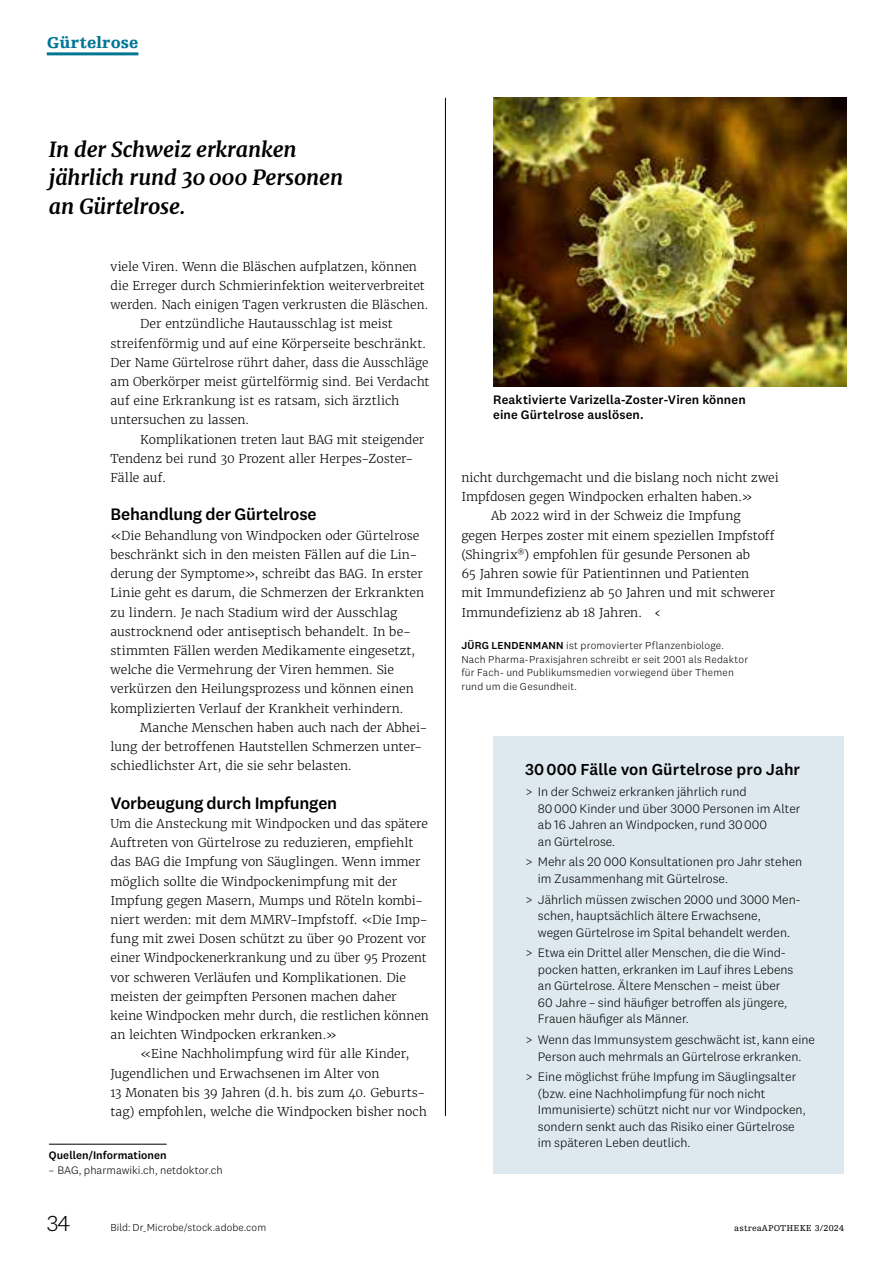
<style>
.page{position:relative;width:893px;height:1263px;background:#fff}
.page>*{position:absolute;margin:0;border:0;box-sizing:border-box;transform-origin:0 0}
.t1{font:300 22.5px "National 2";color:#000}
.t2{font:italic 700 21px/28.5px "Merriweather";letter-spacing:-.005em;color:#000}
.t3{font:500 17.25px "National 2";letter-spacing:-.015em;color:#000}
.t4{font:500 16.5px "National 2";letter-spacing:.005em;color:#000}
.t5{font:900 16.5px "Egyptienne FLT Std";letter-spacing:.005em;color:#007695}
.t6{font:300 12.75px/16.5px "National 2";color:#000}
.t7{font:500 12.75px/15px "National 2";letter-spacing:.01em;color:#000}
.t8{font:300 12.15px/19.2px "Merriweather";color:#000}
.t9{font:300 11.25px "National 2";letter-spacing:.005em;color:#000}
.t10{font:500 11.25px "National 2";letter-spacing:.005em;color:#000}
.t11{font:300 10.5px/13.5px "National 2";letter-spacing:.02em;color:#000}
.t12{font:9px "Egyptienne FLT Std";letter-spacing:.02em;color:#000}
.s1{font-weight:500}
</style>
<div class="page">
<hr style="left:47px;top:52px;width:91px;height:3px;background:#007695">
<hr style="left:445px;top:98px;width:1px;height:1018px;background:#000">
<img style="left:493px;top:98px;width:353px;height:288px">
<div style="left:493px;top:736px;width:351px;height:438px;background:#dde8ef"></div>
<hr style="left:49px;top:1144px;width:118px;height:1px;background:#000">
<h3 class="t5" style="left:47px;top:34px;width:93px">Gürtelrose</h3>
<h2 class="t2" style="left:49px;top:135px;width:296px">In der Schweiz erkranken jährlich rund 30 000 Personen an Gürtelrose.</h2>
<p class="t8" style="left:111px;top:257px;width:308px">viele Viren. Wenn die Bläschen aufplatzen, können</p>
<p class="t8" style="left:111px;top:276px;width:316px">die Erreger durch Schmierinfektion weiterverbreitet</p>
<p class="t8" style="left:111px;top:295px;width:319px">werden. Nach einigen Tagen verkrusten die Bläschen.</p>
<p class="t8" style="left:140px;top:314px;width:254px">Der entzündliche Hautausschlag ist meist</p>
<p class="t8" style="left:111px;top:334px;width:317px">streifenförmig und auf eine Körperseite beschränkt.</p>
<p class="t8" style="left:111px;top:353px;width:319px">Der Name Gürtelrose rührt daher, dass die Ausschläge</p>
<p class="t8" style="left:111px;top:372px;width:320px">am Oberkörper meist gürtelförmig sind. Bei Verdacht</p>
<p class="t8" style="left:111px;top:391px;width:290px">auf eine Erkrankung ist es ratsam, sich ärztlich</p>
<p class="t8" style="left:111px;top:410px;width:140px">untersuchen zu lassen.</p>
<p class="t8" style="left:140px;top:430px;width:286px">Komplikationen treten laut BAG mit steigender</p>
<p class="t8" style="left:111px;top:449px;width:304px">Tendenz bei rund 30 Prozent aller Herpes-Zoster-</p>
<p class="t8" style="left:111px;top:468px;width:57px">Fälle auf.</p>
<h3 class="t3" style="left:111px;top:504px;width:208px">Behandlung der Gürtelrose</h3>
<p class="t8" style="left:111px;top:526px;width:315px">«Die Behandlung von Windpocken oder Gürtelrose beschränkt sich in den meisten Fällen auf die Lin&shy;derung der Symptome», schreibt das BAG. In erster Linie geht es darum, die Schmerzen der Erkrankten zu lindern. Je nach Stadium wird der Ausschlag austrocknend oder antiseptisch behandelt. In be&shy;stimmten Fällen werden Medikamente eingesetzt, welche die Vermehrung der Viren hemmen. Sie verkürzen den Heilungsprozess und können einen komplizierten Verlauf der Krankheit verhindern.</p>
<p class="t8" style="left:111px;top:718px;width:319px;text-indent:30px">Manche Menschen haben auch nach der Abhei&shy;lung der betroffenen Hautstellen Schmerzen unter&shy;schiedlichster Art, die sie sehr belasten.</p>
<h3 class="t3" style="left:111px;top:792px;width:228px">Vorbeugung durch Impfungen</h3>
<p class="t8" style="left:111px;top:814px;width:319px">Um die Ansteckung mit Windpocken und das spätere</p>
<p class="t8" style="left:111px;top:833px;width:304px">Auftreten von Gürtelrose zu reduzieren, empfiehlt</p>
<p class="t8" style="left:111px;top:852px;width:312px">das BAG die Impfung von Säuglingen. Wenn immer</p>
<p class="t8" style="left:111px;top:872px;width:288px">möglich sollte die Windpockenimpfung mit der</p>
<p class="t8" style="left:111px;top:891px;width:314px">Impfung gegen Masern, Mumps und Röteln kombi-</p>
<p class="t8" style="left:111px;top:910px;width:319px">niert werden: mit dem MMRV-Impfstoff. «Die Imp-</p>
<p class="t8" style="left:111px;top:929px;width:317px">fung mit zwei Dosen schützt zu über 90 Prozent vor</p>
<p class="t8" style="left:111px;top:948px;width:318px">einer Windpockenerkrankung und zu über 95 Prozent</p>
<p class="t8" style="left:111px;top:968px;width:297px">vor schweren Verläufen und Komplikationen. Die</p>
<p class="t8" style="left:111px;top:987px;width:288px">meisten der geimpften Personen machen daher</p>
<p class="t8" style="left:111px;top:1006px;width:320px">keine Windpocken mehr durch, die restlichen können</p>
<p class="t8" style="left:111px;top:1025px;width:228px">an leichten Windpocken erkranken.»</p>
<p class="t8" style="left:140px;top:1044px;width:271px">«Eine Nachholimpfung wird für alle Kinder,</p>
<p class="t8" style="left:111px;top:1064px;width:270px">Jugendlichen und Erwachsenen im Alter von</p>
<p class="t8" style="left:111px;top:1083px;width:317px">13 Monaten bis 39 Jahren (d.h. bis zum 40. Geburts-</p>
<p class="t8" style="left:111px;top:1102px;width:318px">tag) empfohlen, welche die Windpocken bisher noch</p>
<p class="t10" style="left:49px;top:1149px;width:119px">Quellen/Informationen</p>
<p class="t9" style="left:49px;top:1163px;width:175px">– BAG, pharmawiki.ch, netdoktor.ch</p>
<p class="t7" style="left:493px;top:392px;width:254px">Reaktivierte Varizella-Zoster-Viren können eine Gürtelrose auslösen.</p>
<p class="t8" style="left:461px;top:468px;width:319px">nicht durchgemacht und die bislang noch nicht zwei</p>
<p class="t8" style="left:461px;top:487px;width:293px">Impfdosen gegen Windpocken erhalten haben.»</p>
<p class="t8" style="left:491px;top:507px;width:251px">Ab 2022 wird in der Schweiz die Impfung</p>
<p class="t8" style="left:461px;top:526px;width:315px">gegen Herpes zoster mit einem speziellen Impfstoff</p>
<p class="t8" style="left:461px;top:545px;width:290px">(Shingrix<sup>®</sup>) empfohlen für gesunde Personen ab</p>
<p class="t8" style="left:461px;top:564px;width:289px">65 Jahren sowie für Patientinnen und Patienten</p>
<p class="t8" style="left:461px;top:583px;width:315px">mit Immundefizienz ab 50 Jahren und mit schwerer</p>
<p class="t8" style="left:461px;top:603px;width:201px">Immundefizienz ab 18 Jahren. ‹</p>
<p class="t11" style="left:461px;top:639px;width:288px"><span class="s1">JÜRG LENDENMANN</span> ist promovierter Pflanzenbiologe.<br>Nach Pharma-Praxisjahren schreibt er seit 2001 als Redaktor für Fach- und Publikumsmedien vorwiegend über Themen rund um die Gesundheit.</p>
<h3 class="t4" style="left:525px;top:760px;width:277px">30000 Fälle von Gürtelrose pro Jahr</h3>
<p class="t6" style="left:538px;top:783px;width:264px;text-indent:-13px">&gt; In der Schweiz erkranken jährlich rund<br>80000 Kinder und über 3000 Personen im Alter ab 16 Jahren an Windpocken, rund 30000<br>an Gürtelrose.</p>
<p class="t6" style="left:538px;top:854px;width:266px;text-indent:-13px">&gt; Mehr als 20 000 Konsultationen pro Jahr stehen im Zusammenhang mit Gürtelrose.</p>
<p class="t6" style="left:538px;top:891px;width:264px;text-indent:-13px">&gt; Jährlich müssen zwischen 2000 und 3000 Men&shy;schen, hauptsächlich ältere Erwachsene,<br>wegen Gürtelrose im Spital behandelt werden.</p>
<p class="t6" style="left:538px;top:945px;width:257px;text-indent:-13px">&gt; Etwa ein Drittel aller Menschen, die die Wind&shy;pocken hatten, erkranken im Lauf ihres Lebens an Gürtelrose. Ältere Menschen – meist über 60 Jahre – sind häufiger betroffen als jüngere, Frauen häufiger als Männer.</p>
<p class="t6" style="left:525px;top:1031px;width:291px;text-align:center">&gt; Wenn das Immunsystem geschwächt ist, kann eine<br>Person auch mehrmals an Gürtelrose erkranken.</p>
<p class="t6" style="left:538px;top:1069px;width:269px;text-indent:-13px">&gt; Eine möglichst frühe Impfung im Säuglingsalter (bzw. eine Nachholimpfung für noch nicht Immunisierte) schützt nicht nur vor Windpocken, sondern senkt auch das Risiko einer Gürtelrose im späteren Leben deutlich.</p>
<h1 class="t1" style="left:47px;top:1211px;width:25px">34</h1>
<p class="t11" style="left:111px;top:1221px;width:157px">Bild: Dr_Microbe/stock.adobe.com</p>
<p class="t12" style="left:734px;top:1223px;width:111px">astreaAPOTHEKE 3/2024</p>
</div>
